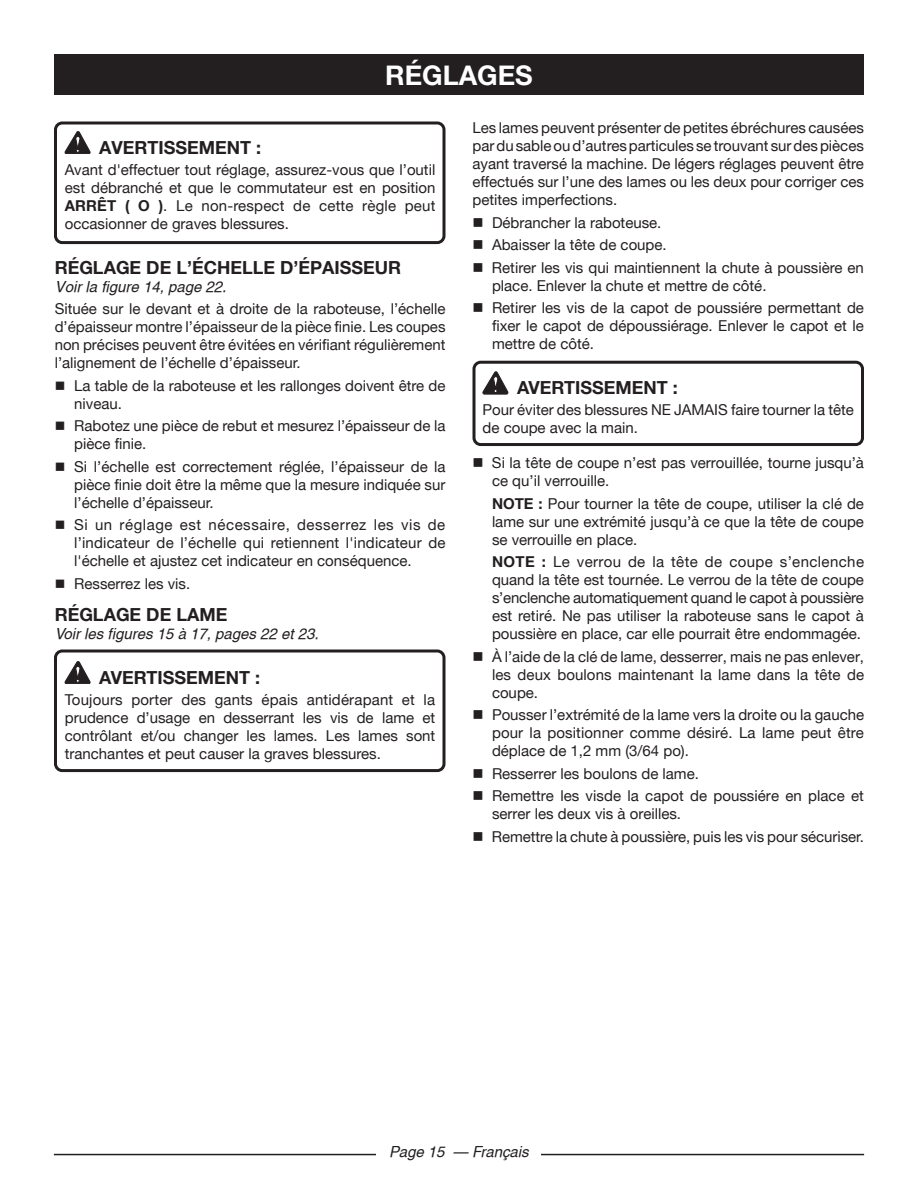
<style>
.page{position:relative;width:918px;height:1188px;background:#fff}
.page>*{position:absolute;margin:0;border:0;box-sizing:border-box;transform-origin:0 0}
.HEADING{font:700 27px "Helvetica Neue";color:#fff}
.Warning{font:700 18px "Helvetica Neue";color:#231f20}
.Heading_2_no_space{font:700 18px "Helvetica Neue";color:#231f20}
.bullets{font:15px/18px "Helvetica Neue";color:#231f20;text-align:justify}
.Body_text{font:15px/18px "Helvetica Neue";color:#231f20;text-align:justify}
.Warning_Text{font:15px/18px "Helvetica Neue";color:#231f20;text-align:justify}
.See_figure{font:italic 15px "Helvetica";color:#231f20}
.s1{font-weight:700}
</style>
<div class="page">
<hr style="left:54px;top:1154px;width:810px;height:1px;background:#231f20">
<div style="left:377px;top:1142px;width:164px;height:19px;background:#fff"></div>
<svg style="left:65px;top:131px;width:25px;height:23px"></svg>
<svg style="left:65px;top:661px;width:25px;height:23px"></svg>
<div style="left:54px;top:54px;width:810px;height:40px;background:#231f20"></div>
<svg style="left:483px;top:372px;width:25px;height:22px"></svg>
<div style="left:54px;top:121px;width:392px;height:123px;border:3px solid #231f20;border-radius:7px"></div>
<div style="left:54px;top:650px;width:392px;height:122px;border:3px solid #231f20;border-radius:7px"></div>
<div style="left:472px;top:361px;width:392px;height:85px;border:3px solid #231f20;border-radius:7px"></div>
<p class="HEADING" style="left:385px;top:58px;width:149px">RÉGLAGES</p>
<p class="Body_text" style="left:472px;top:119px;width:393px">Les lames peuvent présenter de petites ébréchures causées par du sable ou d’autres particules se trouvant sur des pièces ayant traversé la machine. De légers réglages peuvent être effectués sur l’une des lames ou les deux pour corriger ces petites imperfections.</p>
<p class="bullets" style="left:472px;top:213px;width:190px">■ Débrancher la raboteuse.</p>
<p class="bullets" style="left:472px;top:236px;width:196px">■ Abaisser la tête de coupe.</p>
<p class="bullets" style="left:492px;top:258px;width:373px;text-indent:-20px">■ Retirer les vis qui maintiennent la chute à poussière en place. Enlever la chute et mettre de côté.</p>
<p class="bullets" style="left:492px;top:299px;width:374px;text-indent:-20px">■ Retirer les vis de la capot de poussiére permettant de fixer le capot de dépoussiérage. Enlever le capot et le mettre de côté.</p>
<p class="Warning" style="left:517px;top:377px;width:162px">AVERTISSEMENT :</p>
<p class="Warning_Text" style="left:483px;top:401px;width:373px">Pour éviter des blessures NE JAMAIS faire tourner la tête de coupe avec la main.</p>
<p class="bullets" style="left:492px;top:454px;width:374px;text-indent:-20px">■ Si la tête de coupe n’est pas verrouillée, tourne jusqu’à ce qu’il verrouille.</p>
<p class="bullets" style="left:492px;top:494px;width:373px"><span class="s1">NOTE :</span> Pour tourner la tête de coupe, utiliser la clé de lame sur une extrémité jusqu’à ce que la tête de coupe se verrouille en place.</p>
<p class="bullets" style="left:492px;top:553px;width:374px"><span class="s1">NOTE :</span> Le verrou de la tête de coupe s’enclenche quand la tête est tournée. Le verrou de la tête de coupe s’enclenche automatiquement quand le capot à poussière est retiré. Ne pas utiliser la raboteuse sans le capot à poussière en place, car elle pourrait être endommagée.</p>
<p class="bullets" style="left:492px;top:647px;width:374px;text-indent:-20px">■ À l’aide de la clé de lame, desserrer, mais ne pas enlever, les deux boulons maintenant la lame dans la tête de coupe.</p>
<p class="bullets" style="left:492px;top:706px;width:374px;text-indent:-20px">■ Pousser l’extrémité de la lame vers la droite ou la gauche pour la positionner comme désiré. La lame peut être déplace de 1,2 mm (3/64 po).</p>
<p class="bullets" style="left:472px;top:764px;width:228px">■ Resserrer les boulons de lame.</p>
<p class="bullets" style="left:492px;top:787px;width:373px;text-indent:-20px">■ Remettre les visde la capot de poussiére en place et serrer les deux vis à oreilles.</p>
<p class="bullets" style="left:472px;top:827px;width:393px">■ Remettre la chute à poussière, puis les vis pour sécuriser.</p>
<p class="Warning" style="left:99px;top:136px;width:164px">AVERTISSEMENT :</p>
<p class="Warning_Text" style="left:65px;top:160px;width:372px">Avant d'effectuer tout réglage, assurez-vous que l’outil est débranché et que le commutateur est en position <span class="s1">ARRÊT ( O )</span>. Le non-respect de cette règle peut occasionner de graves blessures.</p>
<p class="Heading_2_no_space" style="left:55px;top:256px;width:348px">RÉGLAGE DE L’ÉCHELLE D’ÉPAISSEUR</p>
<p class="See_figure" style="left:55px;top:278px;width:173px">Voir la figure 14, page 22.</p>
<p class="Body_text" style="left:55px;top:300px;width:392px">Située sur le devant et à droite de la raboteuse, l’échelle d’épaisseur montre l’épaisseur de la pièce finie. Les coupes non précises peuvent être évitées en vérifiant régulièrement l’alignement de l’échelle d’épaisseur.</p>
<p class="bullets" style="left:74px;top:376px;width:373px;text-indent:-20px">■ La table de la raboteuse et les rallonges doivent être de niveau.</p>
<p class="bullets" style="left:74px;top:417px;width:373px;text-indent:-20px">■ Rabotez une pièce de rebut et mesurez l’épaisseur de la pièce finie.</p>
<p class="bullets" style="left:74px;top:457px;width:373px;text-indent:-20px">■ Si l’échelle est correctement réglée, l’épaisseur de la pièce finie doit être la même que la mesure indiquée sur l’échelle d’épaisseur.</p>
<p class="bullets" style="left:74px;top:516px;width:373px;text-indent:-20px">■ Si un réglage est nécessaire, desserrez les vis de l’indicateur de l’échelle qui retiennent l'indicateur de l'échelle et ajustez cet indicateur en conséquence.</p>
<p class="bullets" style="left:55px;top:574px;width:137px">■ Resserrez les vis.</p>
<p class="Heading_2_no_space" style="left:55px;top:604px;width:174px">RÉGLAGE DE LAME</p>
<p class="See_figure" style="left:55px;top:625px;width:265px">Voir les figures 15 à 17, pages 22 et 23.</p>
<p class="Warning" style="left:99px;top:666px;width:162px">AVERTISSEMENT :</p>
<p class="Warning_Text" style="left:65px;top:690px;width:372px">Toujours porter des gants épais antidérapant et la prudence d’usage en desserrant les vis de lame et contrôlant et/ou changer les lames. Les lames sont tranchantes et peut causer la graves blessures.</p>
<p class="See_figure" style="left:389px;top:1143px;width:141px">Page 15 — Français</p>
</div>
